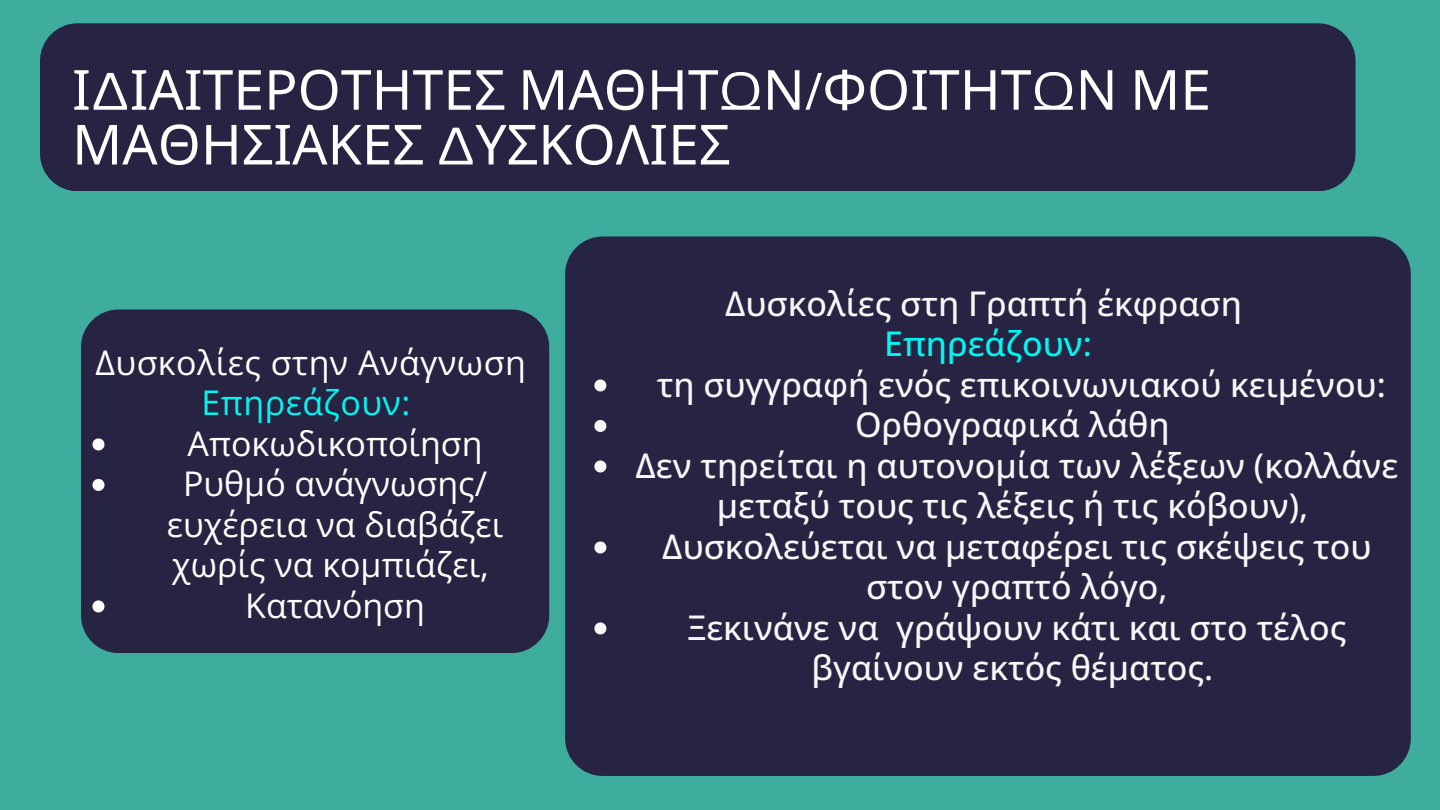
<style>
.page{position:relative;width:1440px;height:810px;background:#3ead9d}
.page>*{position:absolute;margin:0;border:0;box-sizing:border-box;transform-origin:0 0}
.t1{font:55.3px/54.8px "Noto Sans";color:#fff}
.t2{font:500 34px/40.5px "Open Sans";color:#f6f8f8;text-align:center}
.t3{font:34px/40.5px "Open Sans";color:#fff;text-align:center}
.t4{font:34px "Open Sans";letter-spacing:.015em;color:#00f6f1}
.t5{font:500 34px "Open Sans";color:#00f6f1}
.s1{font-family:"Telegraf"}
</style>
<div class="page">
<div style="left:81px;top:310px;width:468px;height:343px;background:#272443;border-radius:38px"></div>
<svg style="left:92px;top:438px;width:12px;height:12px"></svg>
<svg style="left:92px;top:479px;width:12px;height:12px"></svg>
<svg style="left:92px;top:600px;width:12px;height:12px"></svg>
<div style="left:40px;top:23px;width:1315px;height:168px;background:#272443;border-radius:37px"></div>
<div style="left:565px;top:236px;width:845px;height:540px;background:#272443;border-radius:37px"></div>
<svg style="left:594px;top:379px;width:12px;height:12px"></svg>
<svg style="left:594px;top:420px;width:12px;height:12px"></svg>
<svg style="left:594px;top:460px;width:12px;height:12px"></svg>
<svg style="left:594px;top:541px;width:12px;height:12px"></svg>
<svg style="left:594px;top:622px;width:12px;height:12px"></svg>
<h1 class="t1" style="left:72px;top:61px;width:1140px">Ι<span class="s1">Δ</span>ΙΑΙΤΕΡΟΤΗΤΕΣ ΜΑΘΗΤ<span class="s1">Ω</span>Ν<span class="s1">/</span>ΦΟΙΤΗΤ<span class="s1">Ω</span>Ν ΜΕ<br>ΜΑΘΗΣΙΑΚΕΣ <span class="s1">Δ</span>ΥΣΚΟΛΙΕΣ</h1>
<p class="t3" style="left:95px;top:341px;width:432px">Δυσκολίες στην Ανάγνωση</p>
<p class="t4" style="left:201px;top:379px;width:210px">Επηρεάζουν:</p>
<p class="t3" style="left:167px;top:422px;width:338px">Αποκωδικοποίηση<br>Ρυθμό ανάγνωσης/ ευχέρεια να διαβάζει χωρίς να κομπιάζει,<br>Κατανόηση</p>
<p class="t2" style="left:725px;top:282px;width:518px">Δυσκολίες στη Γραπτή έκφραση</p>
<p class="t5" style="left:884px;top:320px;width:209px">Επηρεάζουν:</p>
<p class="t2" style="left:635px;top:363px;width:764px">τη συγγραφή ενός επικοινωνιακού κειμένου:<br>Ορθογραφικά λάθη<br>Δεν τηρείται η αυτονομία των λέξεων (κολλάνε μεταξύ τους τις λέξεις ή τις κόβουν), Δυσκολεύεται να μεταφέρει τις σκέψεις του στον γραπτό λόγο,<br>Ξεκινάνε να γράψουν κάτι και στο τέλος βγαίνουν εκτός θέματος.</p>
</div>
